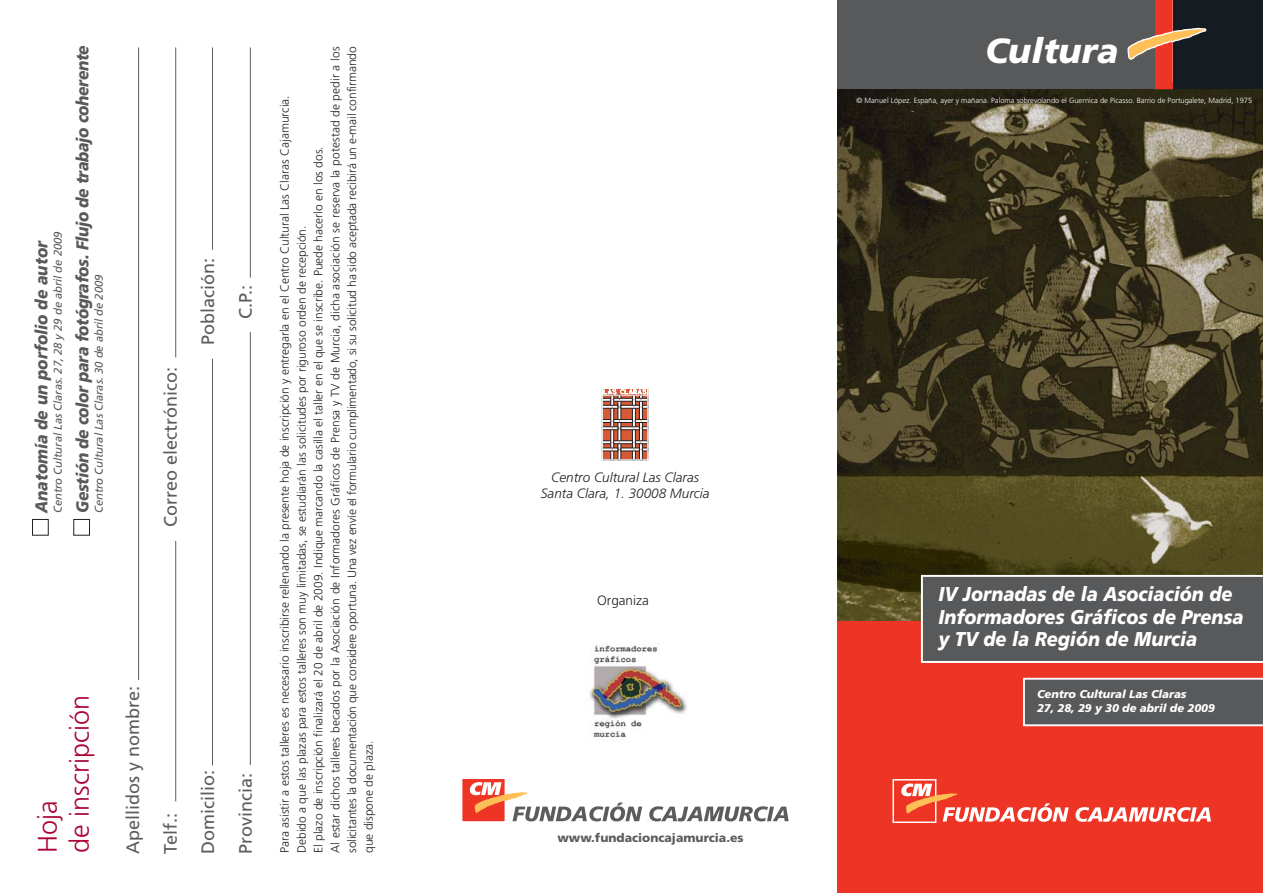
<style>
.page{position:relative;width:1263px;height:893px;background:#fff}
.page>*{position:absolute;margin:0;border:0;box-sizing:border-box;transform-origin:0 0}
.t1{font:italic 900 34.8px "Frutiger";color:#fff}
.t2{font:300 27px/31.8px "Frutiger";color:#a90432}
.t3{font:italic 900 19.95px/22.5px "Frutiger";color:#fff;scale:.9 1}
.t4{font:18px/37.5px "Frutiger";color:#5b5c5e}
.t5{font:italic 900 17.25px "Frutiger";letter-spacing:-.02em;color:#58595b;scale:.9 1}
.t6{font:italic 900 17.25px "Frutiger";color:#58595b;scale:.9 1}
.t7{font:italic 300 13.5px/16.4px "Frutiger";color:#231f20;text-align:center}
.t8{font:300 13.5px "Frutiger";color:#231f20}
.t9{font:900 12.15px "Frutiger";color:#5b5c5e}
.t10{font:300 12px/16.8px "Frutiger";color:#231f20}
.t11{font:italic 11.25px "Frutiger";letter-spacing:-.005em;color:#58595b}
.t12{font:italic 900 11.25px/14.4px "Frutiger";letter-spacing:-.005em;color:#fff}
.t13{font:300 7.5px "Frutiger";color:#fff}
</style>
<div class="page">
<div style="left:837px;top:82px;width:426px;height:811px;background:#ee3424"></div>
<img style="left:837px;top:89px;width:426px;height:531px">
<svg style="left:649px;top:806px;width:140px;height:15px"></svg>
<div style="left:461px;top:777px;width:45px;height:46px;background:#ee3424;border:2px solid #fff"></div>
<svg style="left:469px;top:782px;width:173px;height:39px"></svg>
<svg style="left:1075px;top:807px;width:136px;height:15px"></svg>
<div style="left:892px;top:779px;width:44px;height:44px;background:#ee3424;border:1px solid #fff"></div>
<svg style="left:900px;top:783px;width:169px;height:39px"></svg>
<div style="left:1155px;top:0;width:18px;height:89px;background:#ee3424"></div>
<div style="left:837px;top:0;width:318px;height:89px;background:#58595b"></div>
<div style="left:1173px;top:0;width:90px;height:89px;background:#151c21"></div>
<svg style="left:1127px;top:27px;width:80px;height:33px"></svg>
<svg style="left:604px;top:408px;width:42px;height:50px"></svg>
<div style="left:639px;top:395px;width:3px;height:65px;background:#fff;border:1px solid #231f20"></div>
<div style="left:634px;top:441px;width:14px;height:3px;background:#fff;border:1px solid #231f20"></div>
<hr style="left:618px;top:395px;width:3px;height:65px;background:#fff">
<div style="left:613px;top:441px;width:19px;height:3px;background:#fff;border:1px solid #231f20"></div>
<svg style="left:614px;top:419px;width:18px;height:4px"></svg>
<div style="left:611px;top:395px;width:3px;height:65px;background:#fff;border:1px solid #231f20"></div>
<svg style="left:635px;top:419px;width:11px;height:4px"></svg>
<svg style="left:640px;top:421px;width:6px;height:9px"></svg>
<div style="left:632px;top:395px;width:3px;height:65px;background:#fff;border:1px solid #231f20"></div>
<svg style="left:604px;top:390px;width:42px;height:18px"></svg>
<div style="left:602px;top:427px;width:16px;height:3px;background:#fff;border:1px solid #231f20"></div>
<div style="left:621px;top:427px;width:18px;height:3px;background:#fff;border:1px solid #231f20"></div>
<svg style="left:604px;top:419px;width:9px;height:10px"></svg>
<svg style="left:640px;top:442px;width:6px;height:9px"></svg>
<hr style="left:602px;top:448px;width:16px;height:3px;background:#fff">
<hr style="left:621px;top:448px;width:18px;height:3px;background:#fff">
<svg style="left:604px;top:441px;width:9px;height:9px"></svg>
<div style="left:602px;top:388px;width:46px;height:72px;border:1px solid #fff"></div>
<div style="left:602px;top:388px;width:46px;height:7px;border:1px solid #fff"></div>
<svg style="left:1023px;top:678px;width:240px;height:48px;background:#646567"></svg>
<div style="left:921px;top:575px;width:342px;height:88px;background:#58595b"></div>
<img style="left:585px;top:645px;width:103px;height:93px">
<hr style="left:138px;top:47px;width:1px;height:633px;background:#5b5c5e">
<hr style="left:175px;top:541px;width:1px;height:260px;background:#5b5c5e">
<hr style="left:212px;top:359px;width:1px;height:406px;background:#5b5c5e">
<hr style="left:175px;top:47px;width:1px;height:310px;background:#5b5c5e">
<hr style="left:250px;top:47px;width:1px;height:231px;background:#5b5c5e">
<hr style="left:212px;top:47px;width:1px;height:203px;background:#5b5c5e">
<hr style="left:250px;top:332px;width:1px;height:433px;background:#5b5c5e">
<div style="left:74px;top:519px;width:16px;height:16px;border:1px solid #231f20"></div>
<div style="left:32px;top:519px;width:16px;height:16px;border:1px solid #231f20"></div>
<h3 class="t6" style="left:34px;top:513px;width:305px;rotate:-90deg">Anatomía de un porfolio de autor</h3>
<p class="t11" style="left:53px;top:513px;width:283px;rotate:-90deg">Centro Cultural Las Claras. 27, 28 y 29 de abril de 2009</p>
<h3 class="t5" style="left:76px;top:513px;width:522px;rotate:-90deg">Gestión de color para fotógrafos. Flujo de trabajo coherente</h3>
<p class="t11" style="left:94px;top:513px;width:240px;rotate:-90deg">Centro Cultural Las Claras. 30 de abril de 2009</p>
<h3 class="t4" style="left:153px;top:527px;width:162px;rotate:-90deg">Correo electrónico:</h3>
<h3 class="t4" style="left:191px;top:345px;width:89px;rotate:-90deg">Población:</h3>
<h3 class="t4" style="left:228px;top:319px;width:35px;rotate:-90deg">C.P.:</h3>
<h2 class="t2" style="left:34px;top:853px;width:159px;rotate:-90deg">Hoja<br>de inscripción</h2>
<h3 class="t4" style="left:116px;top:854px;width:170px;rotate:-90deg">Apellidos y nombre:<br>Telf.:</h3>
<h3 class="t4" style="left:191px;top:854px;width:86px;rotate:-90deg">Domicilio:</h3>
<h3 class="t4" style="left:228px;top:854px;width:83px;rotate:-90deg">Provincia:</h3>
<p class="t10" style="left:277px;top:853px;width:808px;rotate:-90deg">Para asistir a estos talleres es necesario inscribirse rellenando la presente hoja de inscripción y entregarla en el Centro Cultural Las Claras Cajamurcia.<br>Debido a que las plazas para estos talleres son muy limitadas, se estudiarán las solicitudes por riguroso orden de recepción.<br>El plazo de inscripción finalizará el 20 de abril de 2009. Indique marcando la casilla el taller en el que se inscribe. Puede hacerlo en los dos.<br>Al estar dichos talleres becados por la Asociación de Informadores Gráficos de Prensa y TV de Murcia, dicha asociación se reserva la potestad de pedir a los solicitantes la documentación que considere oportuna. Una vez envíe el formulario cumplimentado, si su solicitud ha sido aceptada recibirá un e-mail confirmando que dispone de plaza.</p>
<h1 class="t1" style="left:985px;top:36px;width:135px">Cultura</h1>
<p class="t13" style="left:856px;top:98px;width:397px">© Manuel López. España, ayer y mañana. Paloma sobrevolando el Guernica de Picasso. Barrio de Portugalete, Madrid, 1975</p>
<p class="t7" style="left:541px;top:470px;width:170px">Centro Cultural Las Claras<br>Santa Clara, 1. 30008 Murcia</p>
<p class="t8" style="left:597px;top:594px;width:53px">Organiza</p>
<p class="t9" style="left:557px;top:833px;width:188px">www.fundacioncajamurcia.es</p>
<h3 class="t3" style="left:938px;top:585px;width:341px">IV Jornadas de la Asociación de<br>Informadores Gráficos de Prensa y TV de la Región de Murcia</h3>
<p class="t12" style="left:1037px;top:687px;width:179px">Centro Cultural Las Claras<br>27, 28, 29 y 30 de abril de 2009</p>
</div>
